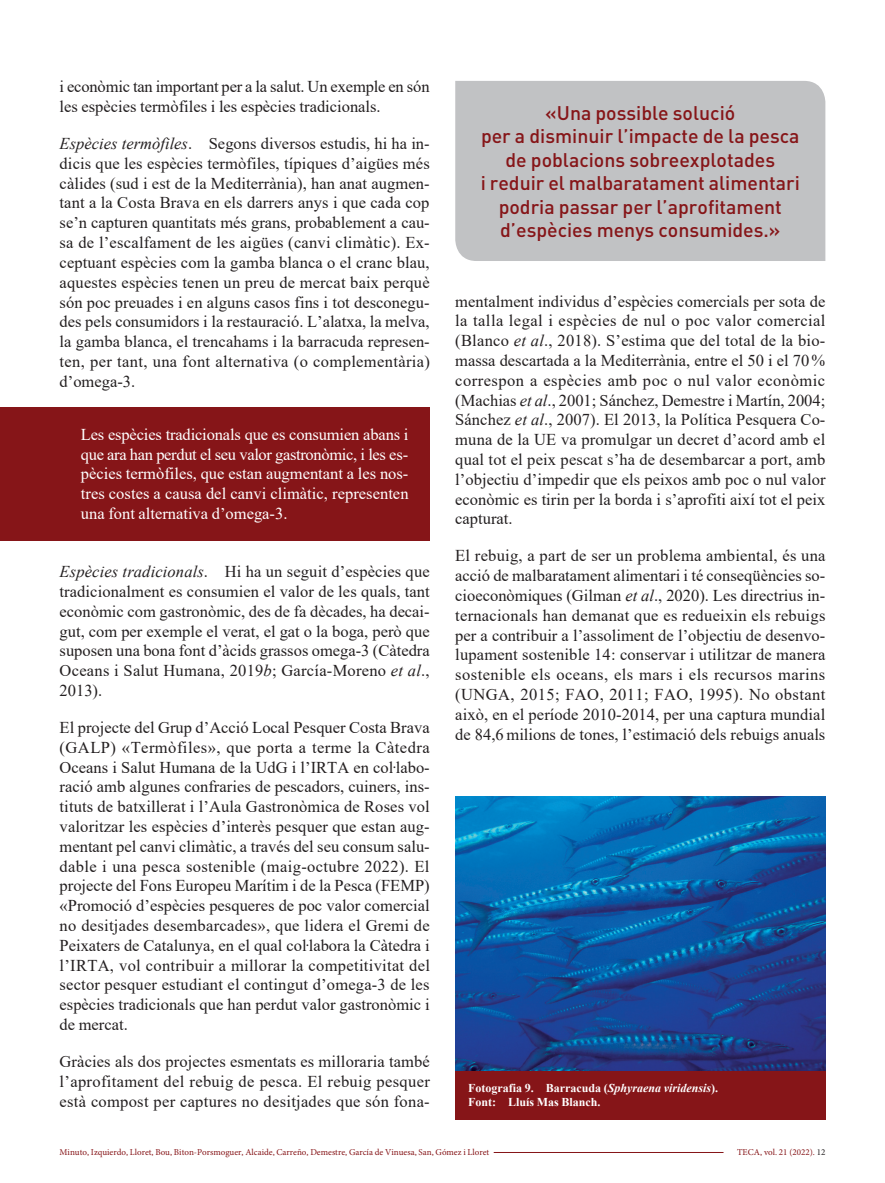
<style>
.page{position:relative;width:885px;height:1183px;background:#fff}
.page>*{position:absolute;margin:0;border:0;box-sizing:border-box;transform-origin:0 0}
.Destacat{font:500 19.5px/23.4px "DIN Pro";color:#861518;text-align:center}
.Z{font:16.5px/19.8px "Times New Roman";color:#231f20;text-align:justify}
.t1{font:16.5px/19.8px "Times New Roman";color:#fff;text-align:justify}
.Peus-blanc{font:700 12px/14.4px "Times New Roman";color:#fff}
.t2{font:9px "Minion Pro";color:#861518}
.s1{font-style:italic}
.s2{color:#231f20}
</style>
<div class="page">
<div style="left:0;top:407px;width:429px;height:133px;background:#861518"></div>
<img style="left:455px;top:796px;width:370px;height:274px">
<div style="left:455px;top:81px;width:370px;height:180px;background:#c1c2c4"></div>
<div style="left:455px;top:1070px;width:370px;height:48px;background:#861518"></div>
<hr style="left:493px;top:1151px;width:230px;height:1px;background:#861518">
<p class="Z" style="left:60px;top:76px;width:371px">i econòmic tan important per a la salut. Un exemple en són les espècies termòfiles i les espècies tradicionals.</p>
<p class="Z" style="left:60px;top:133px;width:372px"><span class="s1">Espècies termòfiles</span>. Segons diversos estudis, hi ha in&shy;dicis que les espècies termòfiles, típiques d’aigües més càlides (sud i est de la Mediterrània), han anat augmen&shy;tant a la Costa Brava en els darrers anys i que cada cop se’n capturen quantitats més grans, probablement a cau&shy;sa de l’escalfament de les aigües (canvi climàtic). Ex&shy;ceptuant espècies com la gamba blanca o el cranc blau, aquestes espècies tenen un preu de mercat baix perquè són poc preuades i en alguns casos fins i tot desconegu&shy;des pels consumidors i la restauració. L’alatxa, la melva, la gamba blanca, el trencahams i la barracuda represen&shy;ten, per tant, una font alternativa (o complementària) d’omega-3.</p>
<p class="t1" style="left:81px;top:424px;width:329px">Les espècies tradicionals que es consumien abans i que ara han perdut el seu valor gastronòmic, i les es&shy;pècies termòfiles, que estan augmentant a les nos&shy;tres costes a causa del canvi climàtic, representen una font alternativa d’omega-3.</p>
<p class="Z" style="left:60px;top:561px;width:372px"><span class="s1">Espècies tradicionals</span>. Hi ha un seguit d’espècies que tradicionalment es consumien el valor de les quals, tant econòmic com gastronòmic, des de fa dècades, ha decai&shy;gut, com per exemple el verat, el gat o la boga, però que suposen una bona font d’àcids grassos omega-3 (Càtedra Oceans i Salut Humana, 2019<span class="s1">b</span>; García-Moreno <span class="s1">et al</span>., 2013).</p>
<p class="Z" style="left:60px;top:716px;width:372px">El projecte del Grup d’Acció Local Pesquer Costa Brava (GALP) «Termòfiles», que porta a terme la Càtedra Oceans i Salut Humana de la UdG i l’IRTA en col·labo&shy;ració amb algunes confraries de pescadors, cuiners, ins&shy;tituts de batxillerat i l’Aula Gastronòmica de Roses vol valoritzar les espècies d’interès pesquer que estan aug&shy;mentant pel canvi climàtic, a través del seu consum salu&shy;dable i una pesca sostenible (maig-octubre 2022). El projecte del Fons Europeu Marítim i de la Pesca (FEMP) «Promoció d’espècies pesqueres de poc valor comercial no desitjades desembarcades», que lidera el Gremi de Peixaters de Catalunya, en el qual col·labora la Càtedra i l’IRTA, vol contribuir a millorar la competitivitat del sector pesquer estudiant el contingut d’omega-3 de les espècies tradicionals que han perdut valor gastronòmic i de mercat.</p>
<p class="Z" style="left:60px;top:1050px;width:372px">Gràcies als dos projectes esmentats es milloraria també l’aprofitament del rebuig de pesca. El rebuig pesquer està compost per captures no desitjades que són fona-</p>
<p class="Destacat" style="left:481px;top:100px;width:320px">«Una possible solució<br>per a disminuir l’impacte de la pesca de poblacions sobreexplotades<br>i reduir el malbaratament alimentari podria passar per l’aprofitament d’espècies menys consumides.»</p>
<p class="Z" style="left:455px;top:290px;width:372px">mentalment individus d’espècies comercials per sota de la talla legal i espècies de nul o poc valor comercial (Blanco <span class="s1">et al</span>., 2018). S’estima que del total de la bio&shy;massa descartada a la Mediterrània, entre el 50 i el 70% correspon a espècies amb poc o nul valor econòmic (Machias <span class="s1">et al</span>., 2001; Sánchez, Demestre i Martín, 2004; Sánchez <span class="s1">et al</span>., 2007). El 2013, la Política Pesquera Co&shy;muna de la UE va promulgar un decret d’acord amb el qual tot el peix pescat s’ha de desembarcar a port, amb l’objectiu d’impedir que els peixos amb poc o nul valor econòmic es tirin per la borda i s’aprofiti així tot el peix capturat.</p>
<p class="Z" style="left:455px;top:545px;width:372px">El rebuig, a part de ser un problema ambiental, és una acció de malbaratament alimentari i té conseqüències so&shy;cioeconòmiques (Gilman <span class="s1">et al</span>., 2020). Les directrius in&shy;ternacionals han demanat que es redueixin els rebuigs per a contribuir a l’assoliment de l’objectiu de desenvo&shy;lupament sostenible 14: conservar i utilitzar de manera sostenible els oceans, els mars i els recursos marins (UNGA, 2015; FAO, 2011; FAO, 1995). No obstant això, en el període 2010-2014, per una captura mundial de 84,6 milions de tones, l’estimació dels rebuigs anuals</p>
<p class="Peus-blanc" style="left:468px;top:1080px;width:251px">Fotografia 9. Barracuda (<span class="s1">Sphyraena viridensis</span>).<br>Font: Lluís Mas Blanch.</p>
<p class="t2" style="left:60px;top:1145px;width:431px">Minuto, Izquierdo, Lloret, Bou, Biton-Porsmoguer, Alcaide, Carreño, Demestre, García de Vinuesa, San, Gómez i Lloret</p>
<p class="t2" style="left:737px;top:1145px;width:90px">TECA, vol. 21 (2022). <span class="s2">12</span></p>
</div>
